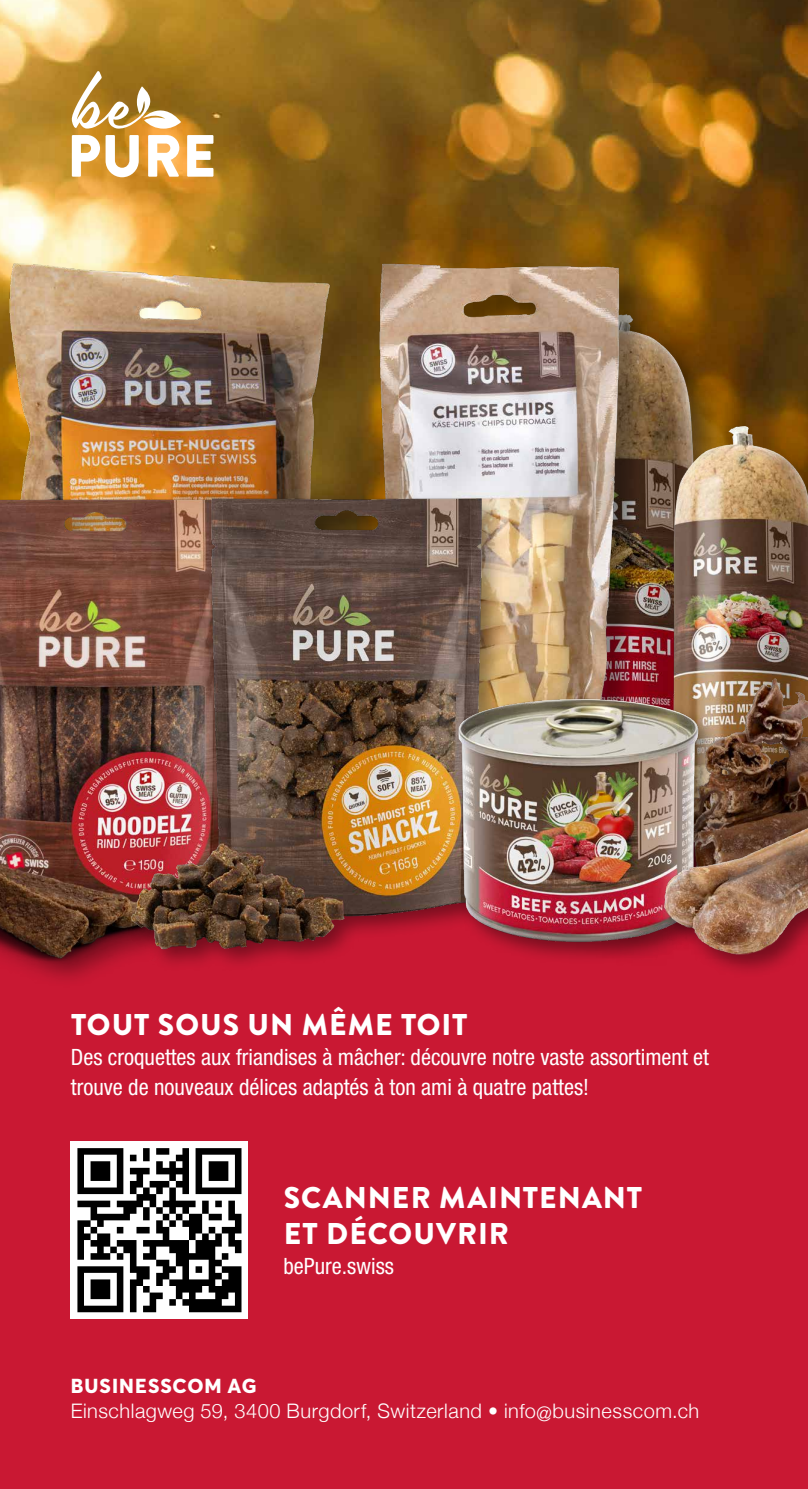
<style>
.page{position:relative;width:808px;height:1489px;background:#fff}
.page>*{position:absolute;margin:0;border:0;box-sizing:border-box;transform-origin:0 0}
.t1{font:900 30px/36px "Brandon Grotesque";letter-spacing:.035em;color:#fff}
.t2{font:condensed 22.5px/30px "Helvetica Neue LT Pro";color:#fff}
.t3{font:300 20px "Helvetica Neue";letter-spacing:.025em;color:#fff}
.t4{font:800 20px "Averta";letter-spacing:.05em;color:#fff}
</style>
<div class="page">
<img style="left:0;top:0;width:808px;height:277px">
<div style="left:0;top:978px;width:808px;height:510px;background:#c91833"></div>
<img style="left:651px;top:277px;width:157px;height:135px">
<img style="left:0;top:229px;width:145px;height:226px">
<img style="left:145px;top:203px;width:486px;height:288px">
<img style="left:503px;top:412px;width:305px;height:226px">
<img style="left:618px;top:561px;width:190px;height:445px">
<div style="left:71px;top:1141px;width:177px;height:177px;background:#fff"></div>
<svg style="left:77px;top:1148px;width:164px;height:164px"></svg>
<div style="left:0;top:493px;width:276px;height:495px;background:#000;opacity:.4"></div>
<img style="left:0;top:455px;width:348px;height:511px">
<img style="left:103px;top:491px;width:487px;height:487px">
<img style="left:398px;top:638px;width:360px;height:360px">
<img style="left:622px;top:682px;width:186px;height:383px">
<svg style="left:71px;top:71px;width:110px;height:58px"></svg>
<svg style="left:72px;top:135px;width:28px;height:42px"></svg>
<svg style="left:106px;top:135px;width:33px;height:42px"></svg>
<svg style="left:148px;top:135px;width:31px;height:42px"></svg>
<svg style="left:187px;top:135px;width:26px;height:42px"></svg>
<h1 class="t1" style="left:71px;top:1006px;width:398px">TOUT SOUS UN MÊME TOIT</h1>
<p class="t2" style="left:71px;top:1041px;width:640px">Des croquettes aux friandises à mâcher: découvre notre vaste assortiment et trouve de nouveaux délices adaptés à ton ami à quatre pattes!</p>
<h1 class="t1" style="left:284px;top:1179px;width:360px">SCANNER MAINTENANT<br>ET DÉCOUVRIR</h1>
<p class="t2" style="left:283px;top:1250px;width:112px">bePure.swiss</p>
<p class="t4" style="left:71px;top:1371px;width:187px">BUSINESSCOM AG</p>
<p class="t3" style="left:71px;top:1394px;width:630px">Einschlagweg 59, 3400 Burgdorf, Switzerland • info@businesscom.ch</p>
</div>
